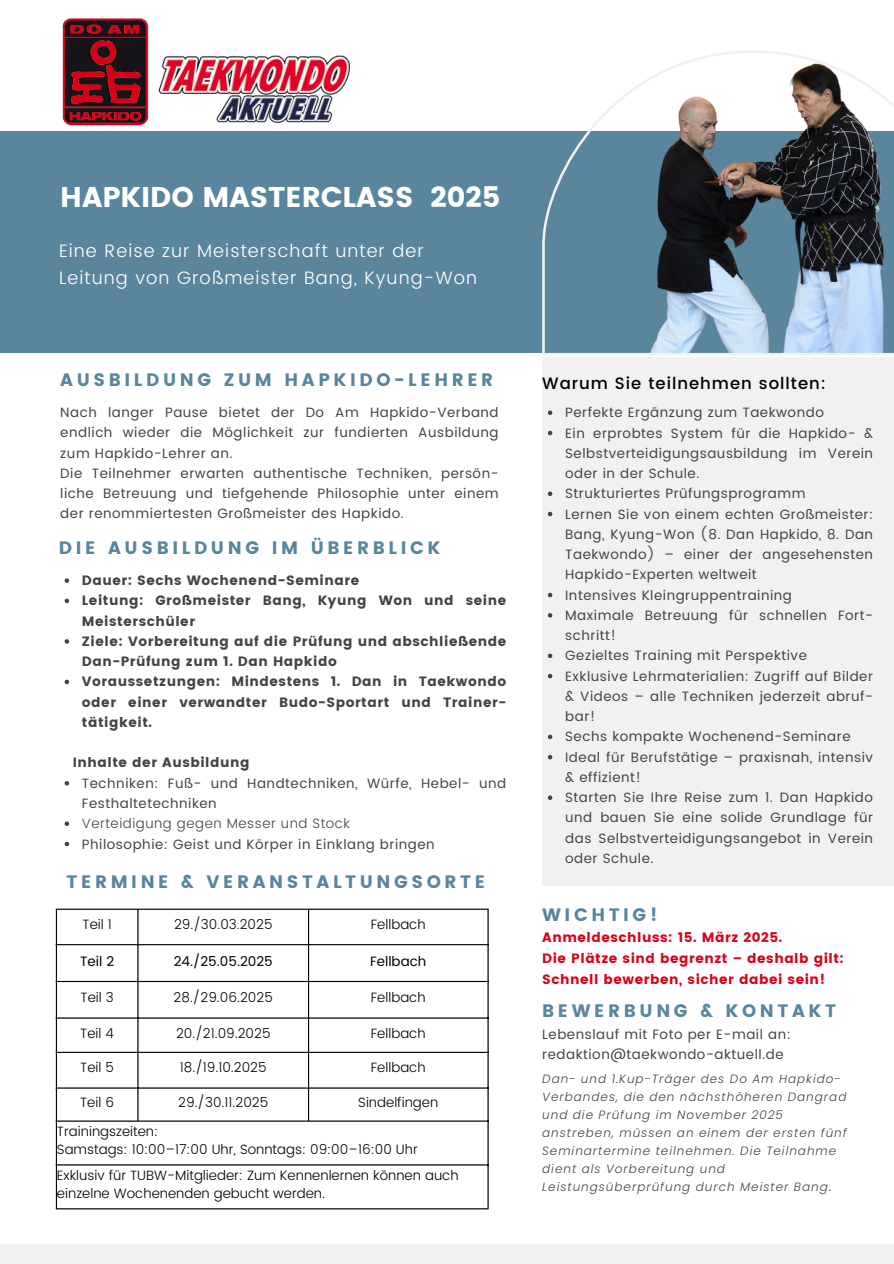
<style>
.page{position:relative;width:894px;height:1264px;background:#fff}
.page>*{position:absolute;margin:0;border:0;box-sizing:border-box;transform-origin:0 0}
.t1{font:28.5px "Poppins";color:#fff}
.t2{font:18px "Poppins";letter-spacing:.2em;color:#5a869d}
.t3{font:300 18px/27px "Poppins";letter-spacing:.06em;color:#fff}
.t4{font:500 16.5px "Poppins";letter-spacing:.06em;color:#000}
.t5{font:13.5px/20.2px "Poppins";letter-spacing:.04em;color:#444440}
.t6{font:300 13.5px/18px "Poppins";color:#000}
.t7{font:13.5px/20.2px "Poppins";letter-spacing:.04em;color:#444440}
.t8{font:13.5px/21.3px "Poppins";letter-spacing:.04em;color:#db021b}
.t9{font:300 13.5px "Poppins";letter-spacing:.04em;color:#444440}
.t10{font:13.5px "Poppins";color:#000}
.t11{font:italic 300 12px/18px "Poppins";letter-spacing:.08em;color:#444440}
.s1{font-weight:400;font-style:normal}
</style>
<div class="page">
<div style="left:0;top:131px;width:893px;height:222px;background:#5a869d"></div>
<div style="left:542px;top:357px;width:351px;height:528px;background:#f1f1f1"></div>
<svg style="left:542px;top:51px;width:351px;height:304px"></svg>
<div style="left:0;top:1244px;width:893px;height:19px;background:#f1f1f1"></div>
<hr style="left:56px;top:909px;width:1px;height:299px;background:#000">
<hr style="left:137px;top:909px;width:1px;height:211px;background:#000">
<hr style="left:308px;top:909px;width:1px;height:211px;background:#000">
<hr style="left:487px;top:909px;width:1px;height:299px;background:#000">
<hr style="left:56px;top:908px;width:432px;height:1px;background:#000">
<hr style="left:56px;top:944px;width:432px;height:1px;background:#000">
<hr style="left:56px;top:980px;width:432px;height:2px;background:#000">
<hr style="left:56px;top:1017px;width:432px;height:1px;background:#000">
<hr style="left:56px;top:1051px;width:432px;height:1px;background:#000">
<hr style="left:56px;top:1087px;width:432px;height:1px;background:#000">
<hr style="left:56px;top:1120px;width:432px;height:1px;background:#000">
<hr style="left:56px;top:1164px;width:432px;height:1px;background:#000">
<hr style="left:56px;top:1208px;width:432px;height:1px;background:#000">
<img style="left:62px;top:18px;width:87px;height:108px">
<img style="left:158px;top:55px;width:192px;height:69px">
<svg style="left:65px;top:578px;width:4px;height:5px"></svg>
<svg style="left:65px;top:598px;width:4px;height:5px"></svg>
<svg style="left:65px;top:639px;width:4px;height:4px"></svg>
<svg style="left:65px;top:679px;width:4px;height:5px"></svg>
<svg style="left:65px;top:781px;width:4px;height:4px"></svg>
<svg style="left:65px;top:821px;width:4px;height:5px"></svg>
<svg style="left:65px;top:841px;width:4px;height:5px"></svg>
<svg style="left:547px;top:410px;width:5px;height:5px"></svg>
<svg style="left:547px;top:431px;width:5px;height:4px"></svg>
<svg style="left:547px;top:491px;width:5px;height:5px"></svg>
<svg style="left:547px;top:512px;width:5px;height:4px"></svg>
<svg style="left:547px;top:593px;width:5px;height:4px"></svg>
<svg style="left:547px;top:613px;width:5px;height:4px"></svg>
<svg style="left:547px;top:653px;width:5px;height:5px"></svg>
<svg style="left:547px;top:674px;width:5px;height:4px"></svg>
<svg style="left:547px;top:734px;width:5px;height:5px"></svg>
<svg style="left:547px;top:755px;width:5px;height:4px"></svg>
<svg style="left:547px;top:795px;width:5px;height:5px"></svg>
<p class="t1" style="left:60px;top:181px;width:441px">HAPKIDO MASTERCLASS 2025</p>
<p class="t3" style="left:59px;top:237px;width:419px">Eine Reise zur Meisterschaft unter der<br>Leitung von Großmeister Bang, Kyung-Won</p>
<p class="t2" style="left:60px;top:369px;width:434px">AUSBILDUNG ZUM HAPKIDO-LEHRER</p>
<p class="t5" style="left:60px;top:402px;width:439px">Nach langer Pause bietet der Do Am Hapkido-Verband endlich wieder die Möglichkeit zur fundierten Ausbildung zum Hapkido-Lehrer an.<br>Die Teilnehmer erwarten authentische Techniken, persön&shy;liche Betreuung und tiefgehende Philosophie unter einem der renommiertesten Großmeister des Hapkido.</p>
<p class="t2" style="left:59px;top:537px;width:383px">DIE AUSBILDUNG IM ÜBERBLICK</p>
<p class="t7" style="left:82px;top:570px;width:279px">Dauer: Sechs Wochenend-Seminare</p>
<p class="t7" style="left:82px;top:590px;width:425px">Leitung: Großmeister Bang, Kyung Won und seine<br>Meisterschüler</p>
<p class="t7" style="left:82px;top:631px;width:426px">Ziele: Vorbereitung auf die Prüfung und abschließende<br>Dan-Prüfung zum 1. Dan Hapkido</p>
<p class="t7" style="left:82px;top:671px;width:426px;text-align:justify">Voraussetzungen: Mindestens 1. Dan in Taekwondo oder einer verwandter Budo-Sportart und Trainer&shy;tätigkeit.</p>
<p class="t7" style="left:73px;top:752px;width:178px">Inhalte der Ausbildung</p>
<p class="t5" style="left:82px;top:773px;width:425px">Techniken: Fuß- und Handtechniken, Würfe, Hebel- und<br>Festhaltetechniken</p>
<p class="t9" style="left:82px;top:815px;width:269px">Verteidigung gegen Messer und Stock</p>
<p class="t5" style="left:82px;top:833px;width:354px">Philosophie: Geist und Körper in Einklang bringen</p>
<p class="t2" style="left:67px;top:871px;width:420px">TERMINE &amp; VERANSTALTUNGSORTE</p>
<p class="t6" style="left:82px;top:915px;width:31px">Teil 1</p>
<p class="t6" style="left:174px;top:915px;width:100px">29./30.03.2025</p>
<h1 class="t6" style="left:371px;top:915px;width:56px">Fellbach</h1>
<h4 class="t10" style="left:80px;top:952px;width:35px">Teil 2</h4>
<h2 class="t10" style="left:174px;top:952px;width:101px">24./25.05.2025</h2>
<h6 class="t10" style="left:370px;top:952px;width:58px">Fellbach</h6>
<h2 class="t6" style="left:81px;top:988px;width:35px">Teil 3</h2>
<p class="t6" style="left:174px;top:988px;width:101px">28./29.06.2025</p>
<p class="t6" style="left:371px;top:988px;width:56px">Fellbach</p>
<p class="t6" style="left:80px;top:1024px;width:35px">Teil 4</p>
<p class="t6" style="left:176px;top:1024px;width:96px">20./21.09.2025</p>
<h5 class="t6" style="left:371px;top:1024px;width:56px">Fellbach</h5>
<p class="t6" style="left:80px;top:1058px;width:35px">Teil 5</p>
<p class="t6" style="left:180px;top:1058px;width:88px">18./19.10.2025</p>
<p class="t6" style="left:371px;top:1058px;width:56px">Fellbach</p>
<h2 class="t6" style="left:80px;top:1092px;width:36px">Teil 6</h2>
<h3 class="t6" style="left:178px;top:1092px;width:91px">29./30.11.2025</h3>
<p class="t6" style="left:358px;top:1092px;width:81px">Sindelfingen</p>
<p class="t6" style="left:57px;top:1122px;width:103px">Trainingszeiten:</p>
<p class="t6" style="left:57px;top:1140px;width:362px">Samstags: 10:00–17:00 Uhr, Sonntags: 09:00–16:00 Uhr</p>
<p class="t6" style="left:57px;top:1166px;width:403px">Exklusiv für TUBW-Mitglieder: Zum Kennenlernen können auch einzelne Wochenenden gebucht werden.</p>
<p class="t4" style="left:542px;top:373px;width:285px">Warum Sie teilnehmen sollten:</p>
<p class="t5" style="left:565px;top:402px;width:260px">Perfekte Ergänzung zum Taekwondo</p>
<p class="t5" style="left:565px;top:423px;width:309px;text-align:justify">Ein erprobtes System für die Hapkido- &amp; Selbstverteidigungsausbildung im Verein oder in der Schule.</p>
<p class="t5" style="left:565px;top:483px;width:242px">Strukturiertes Prüfungsprogramm</p>
<p class="t5" style="left:565px;top:504px;width:309px;text-align:justify">Lernen Sie von einem echten Großmeister:<br>Bang, Kyung-Won (8. Dan Hapkido, 8. Dan Taekwondo) – einer der angesehensten Hapkido-Experten weltweit</p>
<p class="t5" style="left:565px;top:585px;width:228px">Intensives Kleingruppentraining</p>
<p class="t5" style="left:565px;top:605px;width:309px">Maximale Betreuung für schnellen Fort&shy;schritt!</p>
<p class="t5" style="left:565px;top:645px;width:243px">Gezieltes Training mit Perspektive</p>
<p class="t5" style="left:565px;top:666px;width:309px;text-align:justify">Exklusive Lehrmaterialien: Zugriff auf Bilder &amp; Videos – alle Techniken jederzeit abruf&shy;bar!</p>
<p class="t5" style="left:565px;top:726px;width:287px">Sechs kompakte Wochenend-Seminare</p>
<p class="t5" style="left:565px;top:747px;width:309px">Ideal für Berufstätige – praxisnah, intensiv &amp; effizient!</p>
<p class="t5" style="left:565px;top:787px;width:309px;text-align:justify">Starten Sie Ihre Reise zum 1. Dan Hapkido und bauen Sie eine solide Grundlage für das Selbstverteidigungsangebot in Verein oder Schule.</p>
<h5 class="t2" style="left:542px;top:903px;width:117px">WICHTIG!</h5>
<h5 class="t8" style="left:542px;top:926px;width:303px">Anmeldeschluss: 15. März 2025.<br>Die Plätze sind begrenzt – deshalb gilt:</h5>
<p class="t8" style="left:542px;top:968px;width:284px">Schnell bewerben, sicher dabei sein!</p>
<h2 class="t2" style="left:542px;top:1000px;width:295px">BEWERBUNG &amp; KONTAKT</h2>
<p class="t5" style="left:542px;top:1023px;width:250px">Lebenslauf mit Foto per E-mail an:</p>
<p class="t5" style="left:542px;top:1044px;width:243px">redaktion@taekwondo-aktuell.de</p>
<h6 class="t11" style="left:542px;top:1069px;width:306px">Dan- und 1.Kup-Träger des Do Am Hapkido-Verbandes, die den nächsthöheren Dangrad und die Prüfung im November 2025 anstreben, müssen an einem der ersten fünf Seminartermine teilnehmen. Die Teilnahme dient als Vorbereitung und Leistungsüberprüfung durch Meister Bang<span class="s1">.</span></h6>
</div>
